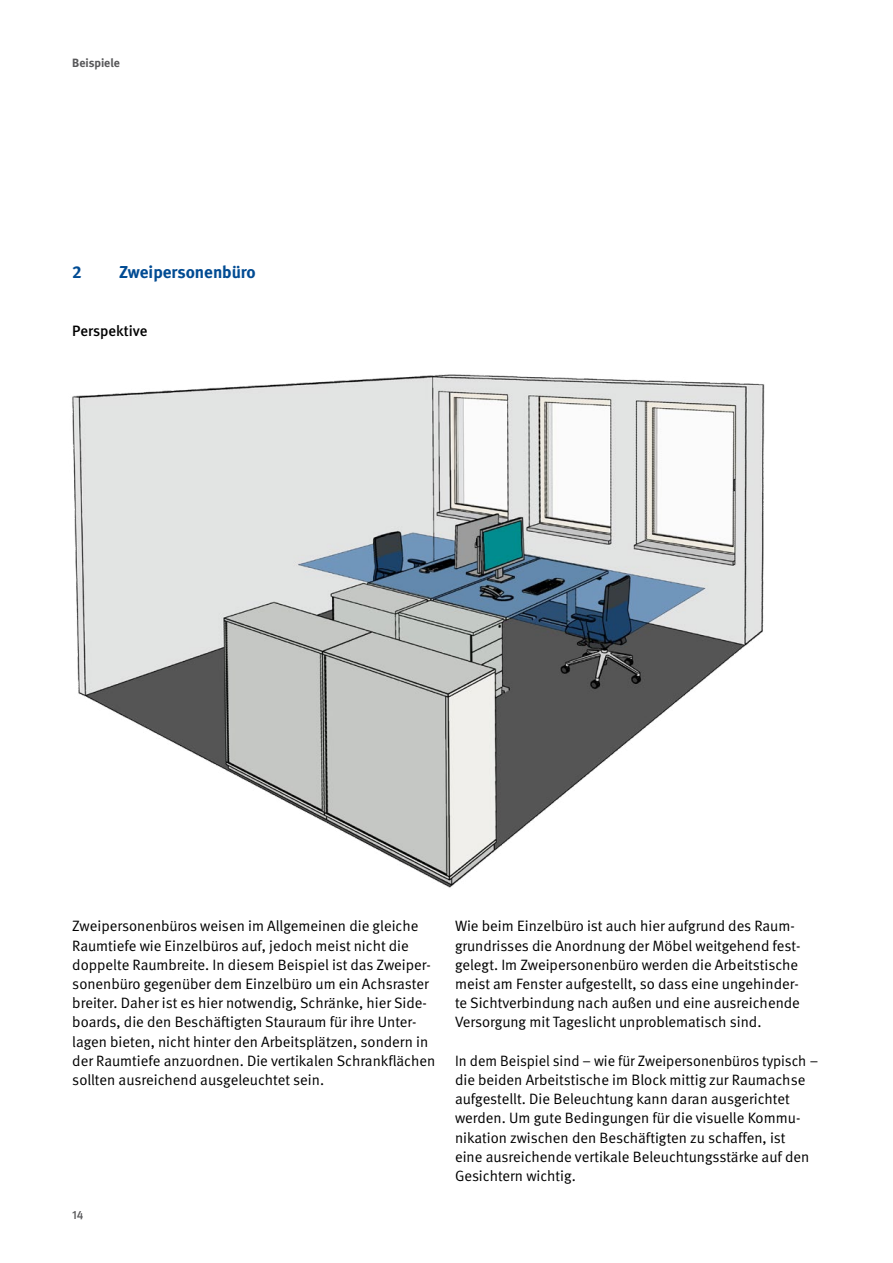
<style>
.page{position:relative;width:893px;height:1263px;background:#fff}
.page>*{position:absolute;margin:0;border:0;box-sizing:border-box;transform-origin:0 0}
.t1{font:700 17.25px "DGUV Meta";color:#004b93}
.Teil_1_KT_re{font:15px/19.2px "DGUV Meta";color:#000}
.t2{font:500 15px "DGUV Meta";letter-spacing:-.005em;color:#000}
.t3{font:700 12px "DGUV Meta";color:#58585a}
.t4{font:500 12px "DGUV Meta";color:#58585a}
</style>
<div class="page">
<img style="left:72px;top:374px;width:693px;height:514px">
<p class="t3" style="left:72px;top:56px;width:49px">Beispiele</p>
<h2 class="t1" style="left:72px;top:262px;width:11px">2</h2>
<h2 class="t1" style="left:119px;top:262px;width:138px">Zweipersonenbüro</h2>
<p class="t2" style="left:72px;top:322px;width:77px">Perspektive</p>
<p class="Teil_1_KT_re" style="left:72px;top:917px;width:365px">Zweipersonenbüros weisen im Allgemeinen die gleiche Raumtiefe wie Einzelbüros auf, jedoch meist nicht die doppelte Raumbreite. In diesem Beispiel ist das Zweiper&shy;sonenbüro gegenüber dem Einzelbüro um ein Achsraster breiter. Daher ist es hier notwendig, Schränke, hier Side&shy;boards, die den Beschäftigten Stauraum für ihre Unter&shy;lagen bieten, nicht hinter den Arbeitsplätzen, sondern in der Raumtiefe anzuordnen. Die vertikalen Schrankflächen sollten ausreichend ausgeleuchtet sein.</p>
<p class="Teil_1_KT_re" style="left:455px;top:917px;width:347px">Wie beim Einzelbüro ist auch hier aufgrund des Raum&shy;grundrisses die Anordnung der Möbel weitgehend fest&shy;gelegt. Im Zweipersonenbüro werden die Arbeitstische meist am Fenster aufgestellt, so dass eine ungehinder&shy;te Sichtverbindung nach außen und eine ausreichende Versorgung mit Tageslicht unproblematisch sind.</p>
<p class="Teil_1_KT_re" style="left:455px;top:1051px;width:365px">In dem Beispiel sind – wie für Zweipersonenbüros typisch – die beiden Arbeitstische im Block mittig zur Raumachse aufgestellt. Die Beleuchtung kann daran ausgerichtet werden. Um gute Bedingungen für die visuelle Kommu&shy;nikation zwischen den Beschäftigten zu schaffen, ist<br>eine ausreichende vertikale Beleuchtungsstärke auf den Gesichtern wichtig.</p>
<p class="t4" style="left:72px;top:1208px;width:13px">14</p>
</div>
